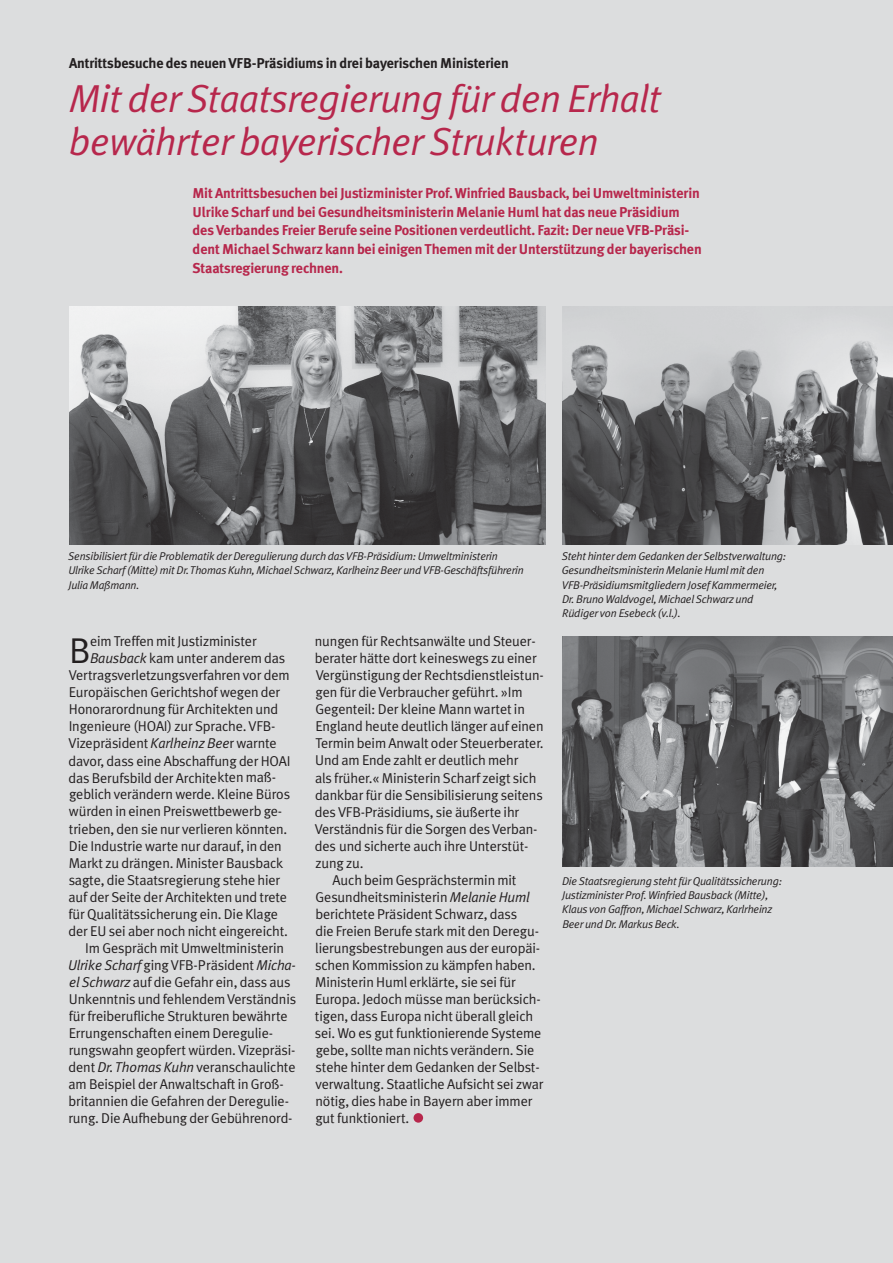
<style>
.page{position:relative;width:893px;height:1263px;background:#fff}
.page>*{position:absolute;margin:0;border:0;box-sizing:border-box;transform-origin:0 0}
.t1{font:italic 39px/43.5px "Meta Plus Normal";letter-spacing:-.01em;color:#b7274c}
.t2{font:35.85px "Meta Plus Normal";color:#231f20}
.t3{font:14.25px "Meta Plus Normal";letter-spacing:-.01em;color:#231f20}
.t4{font:700 14.25px/18.8px "Meta Plus";letter-spacing:-.01em;color:#b7274c}
.t5{font:700 14.25px "Meta Plus";letter-spacing:-.01em;color:#231f20}
.t6{font:italic 14.25px "Meta Plus Normal";letter-spacing:-.01em;color:#231f20}
.t7{font:italic 11.25px/14.2px "Meta Plus Normal";letter-spacing:-.015em;color:#231f20}
.s1{font-style:italic}
.s2{font-style:normal}
</style>
<div class="page">
<div style="left:1px;top:0;width:892px;height:1263px;background:#dcddde"></div>
<hr style="left:0;top:0;width:1px;height:1263px;background:#dcddde">
<div style="left:414px;top:1113px;width:9px;height:10px;background:#b7274c;border-radius:50%"></div>
<img style="left:562px;top:637px;width:331px;height:230px">
<img style="left:562px;top:306px;width:331px;height:238px">
<img style="left:69px;top:306px;width:476px;height:238px">
<p class="t5" style="left:69px;top:58px;width:441px">Antrittsbesuche des neuen VFB-Präsidiums in drei bayerischen Ministerien</p>
<h1 class="t1" style="left:69px;top:80px;width:594px">Mit der Staatsregierung für den Erhalt bewährter bayerischer Strukturen</h1>
<p class="t4" style="left:192px;top:185px;width:511px">Mit Antrittsbesuchen bei Justizminister Prof. Winfried Bausback, bei Umweltministerin Ulrike Scharf und bei Gesundheitsministerin Melanie Huml hat das neue Präsidium des Verbandes Freier Berufe seine Positionen verdeutlicht. Fazit: Der neue VFB-Präsi&shy;dent Michael Schwarz kann bei einigen Themen mit der Unterstützung der bayerischen Staatsregierung rechnen.</p>
<p class="t7" style="left:68px;top:550px;width:457px">Sensibilisiert für die Problematik der Deregulierung durch das VFB-Präsidium: Umweltministerin<br>Ulrike Scharf (Mitte) mit Dr.Thomas Kuhn, Michael Schwarz, Karlheinz Beer und VFB-Geschäftsführerin<br>Julia Maßmann.</p>
<p class="t7" style="left:562px;top:550px;width:226px">Steht hinter dem Gedanken der Selbstverwaltung:<br>Gesundheitsministerin Melanie Huml mit den VFB-Präsidiumsmitgliedern Josef Kammermeier, Dr. Bruno Waldvogel, Michael Schwarz und Rüdiger von Esebeck (v.l.).</p>
<h2 class="t2" style="left:69px;top:637px;width:23px">B</h2>
<p class="t3" style="left:90px;top:636px;width:168px">eim Treffen mit Justizminister</p>
<p class="t3" style="left:90px;top:653px;width:197px"><span class="s1">Bausback</span> kam unter anderem das</p>
<p class="t3" style="left:69px;top:670px;width:222px">Vertragsverletzungsverfahren vor dem</p>
<p class="t3" style="left:69px;top:687px;width:213px">Europäischen Gerichtshof wegen der</p>
<p class="t3" style="left:69px;top:704px;width:211px">Honorarordnung für Architekten und</p>
<p class="t3" style="left:69px;top:721px;width:208px">Ingenieure (HOAI) zur Sprache. VFB-</p>
<p class="t3" style="left:69px;top:738px;width:210px">Vizepräsident <span class="s1">Karlheinz Bee</span>r warnte</p>
<p class="t3" style="left:69px;top:755px;width:224px">davor, dass eine Abschaffung der HOAI</p>
<p class="t3" style="left:68px;top:772px;width:209px">das Berufsbild der Architekten maß-</p>
<p class="t3" style="left:69px;top:789px;width:223px">geblich verändern werde. Kleine Büros</p>
<p class="t3" style="left:69px;top:806px;width:215px">würden in einen Preiswettbewerb ge-</p>
<p class="t3" style="left:69px;top:823px;width:220px">trieben, den sie nur verlieren könnten.</p>
<p class="t3" style="left:69px;top:840px;width:215px">Die Industrie warte nur darauf, in den</p>
<p class="t3" style="left:69px;top:857px;width:216px">Markt zu drängen. Minister Bausback</p>
<p class="t3" style="left:69px;top:874px;width:213px">sagte, die Staatsregierung stehe hier</p>
<p class="t3" style="left:69px;top:891px;width:220px">auf der Seite der Architekten und trete</p>
<p class="t3" style="left:68px;top:908px;width:211px">für Qualitätssicherung ein. Die Klage</p>
<p class="t3" style="left:68px;top:925px;width:221px">der EU sei aber noch nicht eingereicht.</p>
<p class="t3" style="left:85px;top:942px;width:200px">Im Gespräch mit Umweltministerin</p>
<p class="t6" style="left:68px;top:959px;width:229px">Ulrike Scharf <span class="s2">ging VFB-Präsident</span> Micha-</p>
<p class="t3" style="left:69px;top:976px;width:223px"><span class="s1">el Schwarz</span> auf die Gefahr ein, dass aus</p>
<p class="t3" style="left:69px;top:993px;width:229px">Unkenntnis und fehlendem Verständnis</p>
<p class="t3" style="left:69px;top:1010px;width:220px">für freiberufliche Strukturen bewährte</p>
<p class="t3" style="left:69px;top:1027px;width:206px">Errungenschaften einem Deregulie-</p>
<p class="t3" style="left:69px;top:1044px;width:228px">rungswahn geopfert würden. Vizepräsi-</p>
<p class="t3" style="left:69px;top:1061px;width:228px">dent <span class="s1">Dr.Thomas Kuhn</span> veranschaulichte</p>
<p class="t3" style="left:69px;top:1078px;width:217px">am Beispiel der Anwaltschaft in Groß-</p>
<p class="t3" style="left:68px;top:1095px;width:222px">britannien die Gefahren der Deregulie-</p>
<p class="t3" style="left:68px;top:1112px;width:226px">rung. Die Aufhebung der Gebührenord-</p>
<p class="t3" style="left:315px;top:636px;width:222px">nungen für Rechtsanwälte und Steuer-</p>
<p class="t3" style="left:315px;top:653px;width:223px">berater hätte dort keineswegs zu einer</p>
<p class="t3" style="left:316px;top:670px;width:229px">Vergünstigung der Rechtsdienstleistun-</p>
<p class="t3" style="left:316px;top:687px;width:208px">gen für die Verbraucher geführt. »Im</p>
<p class="t3" style="left:315px;top:704px;width:211px">Gegenteil: Der kleine Mann wartet in</p>
<p class="t3" style="left:315px;top:721px;width:230px">England heute deutlich länger auf einen</p>
<p class="t3" style="left:315px;top:738px;width:230px">Termin beim Anwalt oder Steuerberater.</p>
<p class="t3" style="left:315px;top:755px;width:205px">Und am Ende zahlt er deutlich mehr</p>
<p class="t3" style="left:315px;top:772px;width:223px">als früher.« Ministerin Scharf zeigt sich</p>
<p class="t3" style="left:315px;top:789px;width:229px">dankbar für die Sensibilisierung seitens</p>
<p class="t3" style="left:315px;top:806px;width:206px">des VFB-Präsidiums, sie äußerte ihr</p>
<p class="t3" style="left:315px;top:823px;width:224px">Verständnis für die Sorgen des Verban-</p>
<p class="t3" style="left:315px;top:840px;width:215px">des und sicherte auch ihre Unterstüt-</p>
<p class="t3" style="left:316px;top:857px;width:50px">zung zu.</p>
<p class="t3" style="left:333px;top:874px;width:185px">Auch beim Gesprächstermin mit</p>
<p class="t3" style="left:316px;top:891px;width:216px">Gesundheitsministerin <span class="s1">Melanie Huml</span></p>
<p class="t3" style="left:315px;top:908px;width:203px">berichtete Präsident Schwarz, dass</p>
<p class="t3" style="left:315px;top:925px;width:225px">die Freien Berufe stark mit den Deregu-</p>
<p class="t3" style="left:315px;top:942px;width:226px">lierungsbestrebungen aus der europäi-</p>
<p class="t3" style="left:315px;top:959px;width:222px">schen Kommission zu kämpfen haben.</p>
<p class="t3" style="left:315px;top:976px;width:202px">Ministerin Huml erklärte, sie sei für</p>
<p class="t3" style="left:315px;top:993px;width:227px">Europa. Jedoch müsse man berücksich-</p>
<p class="t3" style="left:315px;top:1010px;width:220px">tigen, dass Europa nicht überall gleich</p>
<p class="t3" style="left:315px;top:1027px;width:228px">sei. Wo es gut funktionierende Systeme</p>
<p class="t3" style="left:316px;top:1044px;width:220px">gebe, sollte man nichts verändern. Sie</p>
<p class="t3" style="left:316px;top:1061px;width:226px">stehe hinter dem Gedanken der Selbst-</p>
<p class="t3" style="left:316px;top:1078px;width:230px">verwaltung. Staatliche Aufsicht sei zwar</p>
<p class="t3" style="left:315px;top:1095px;width:219px">nötig, dies habe in Bayern aber immer</p>
<p class="t3" style="left:315px;top:1112px;width:96px">gut funktioniert.</p>
<p class="t7" style="left:562px;top:875px;width:222px">Die Staatsregierung steht für Qualitätssicherung:<br>Justizminister Prof. Winfried Bausback (Mitte), Klaus von Gaffron, Michael Schwarz, Karlrheinz Beer und Dr. Markus Beck.</p>
</div>
